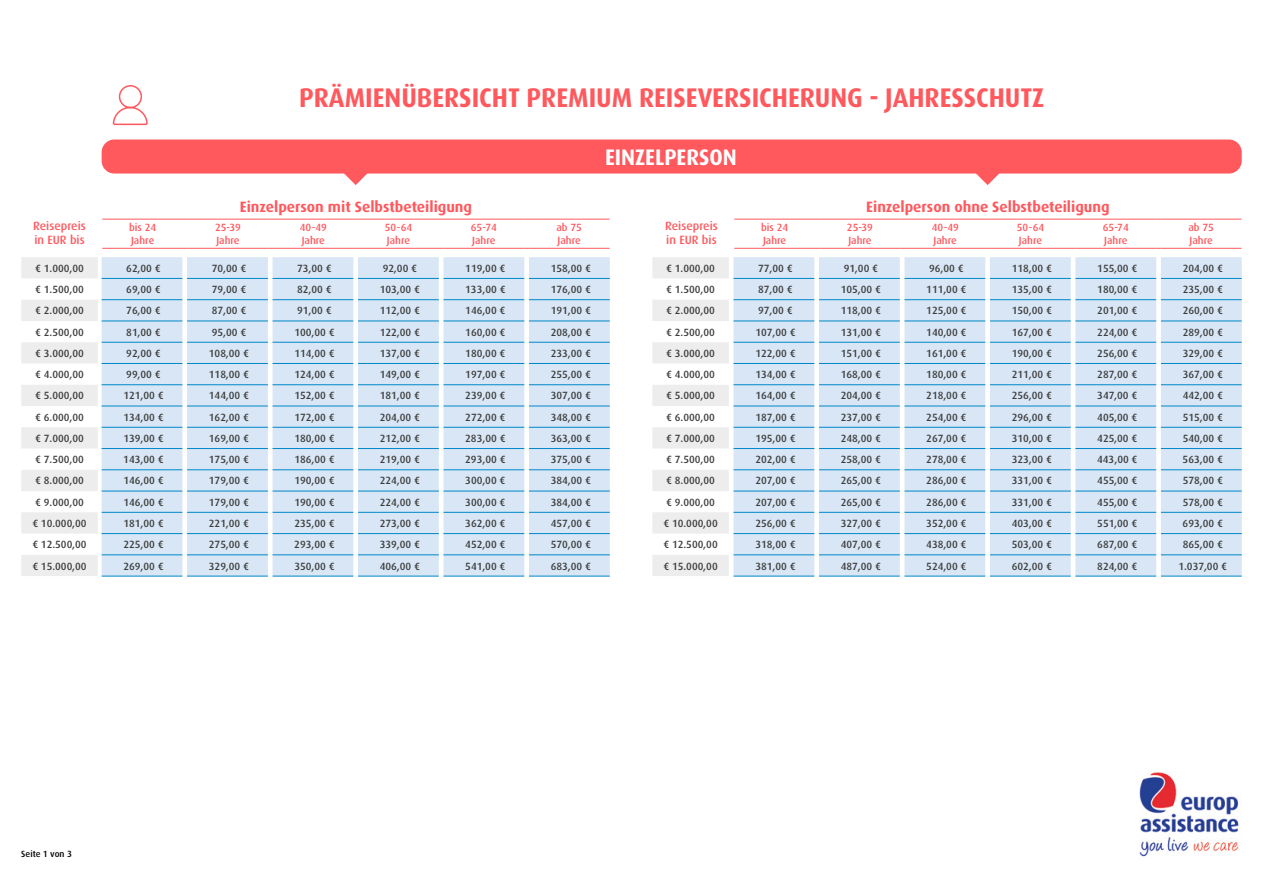
<style>
.page{position:relative;width:1263px;height:893px;background:#fff}
.page>*{position:absolute;margin:0;border:0;box-sizing:border-box;transform-origin:0 0}
.t1{font:700 27px "Dax Pro";color:#ff585d;scale:.95 1}
.t2{font:700 22.5px "Dax Pro";color:#fff;scale:.95 1}
.t3{font:700 15px "Dax Pro";color:#ff585d}
.t4{font:500 12px/14.4px "Dax Pro";color:#ff585d}
.t5{font:500 10.5px/21.3px "Dax Pro";color:#3c3c3b}
.t6{font:500 10.5px/12.6px "Dax Pro";color:#ff585d}
.t7{font:500 9px "Dax Pro";color:#000}
</style>
<div class="page">
<hr style="left:102px;top:576px;width:80px;height:1px;background:#0088c8">
<hr style="left:187px;top:576px;width:81px;height:1px;background:#0088c8">
<hr style="left:273px;top:576px;width:80px;height:1px;background:#0088c8">
<hr style="left:358px;top:576px;width:81px;height:1px;background:#0088c8">
<hr style="left:443px;top:576px;width:81px;height:1px;background:#0088c8">
<svg style="left:21px;top:257px;width:589px;height:319px;background:#d6e6f4"></svg>
<hr style="left:529px;top:278px;width:81px;height:1px;background:#0088c8">
<hr style="left:529px;top:299px;width:81px;height:1px;background:#0088c8">
<hr style="left:529px;top:321px;width:81px;height:1px;background:#0088c8">
<hr style="left:529px;top:342px;width:81px;height:1px;background:#0088c8">
<hr style="left:529px;top:363px;width:81px;height:1px;background:#0088c8">
<hr style="left:529px;top:384px;width:81px;height:1px;background:#0088c8">
<hr style="left:529px;top:406px;width:81px;height:1px;background:#0088c8">
<hr style="left:529px;top:427px;width:81px;height:1px;background:#0088c8">
<hr style="left:529px;top:448px;width:81px;height:1px;background:#0088c8">
<hr style="left:529px;top:470px;width:81px;height:1px;background:#0088c8">
<hr style="left:529px;top:491px;width:81px;height:1px;background:#0088c8">
<hr style="left:529px;top:512px;width:81px;height:1px;background:#0088c8">
<hr style="left:529px;top:533px;width:81px;height:1px;background:#0088c8">
<hr style="left:529px;top:555px;width:81px;height:1px;background:#0088c8">
<hr style="left:529px;top:576px;width:81px;height:1px;background:#0088c8">
<hr style="left:733px;top:576px;width:81px;height:1px;background:#0088c8">
<hr style="left:819px;top:576px;width:81px;height:1px;background:#0088c8">
<hr style="left:904px;top:576px;width:81px;height:1px;background:#0088c8">
<hr style="left:990px;top:576px;width:81px;height:1px;background:#0088c8">
<hr style="left:1075px;top:576px;width:81px;height:1px;background:#0088c8">
<svg style="left:652px;top:257px;width:590px;height:319px;background:#d6e6f4"></svg>
<hr style="left:1161px;top:278px;width:81px;height:1px;background:#0088c8">
<hr style="left:1161px;top:299px;width:81px;height:1px;background:#0088c8">
<hr style="left:1161px;top:321px;width:81px;height:1px;background:#0088c8">
<hr style="left:1161px;top:342px;width:81px;height:1px;background:#0088c8">
<hr style="left:1161px;top:363px;width:81px;height:1px;background:#0088c8">
<hr style="left:1161px;top:384px;width:81px;height:1px;background:#0088c8">
<hr style="left:1161px;top:406px;width:81px;height:1px;background:#0088c8">
<hr style="left:1161px;top:427px;width:81px;height:1px;background:#0088c8">
<hr style="left:1161px;top:448px;width:81px;height:1px;background:#0088c8">
<hr style="left:1161px;top:470px;width:81px;height:1px;background:#0088c8">
<hr style="left:1161px;top:491px;width:81px;height:1px;background:#0088c8">
<hr style="left:1161px;top:512px;width:81px;height:1px;background:#0088c8">
<hr style="left:1161px;top:533px;width:81px;height:1px;background:#0088c8">
<hr style="left:1161px;top:555px;width:81px;height:1px;background:#0088c8">
<hr style="left:1161px;top:576px;width:81px;height:1px;background:#0088c8">
<img style="left:1139px;top:772px;width:100px;height:85px">
<hr style="left:102px;top:219px;width:81px;height:1px;background:#ff585d">
<hr style="left:188px;top:219px;width:80px;height:1px;background:#ff585d">
<hr style="left:273px;top:219px;width:81px;height:1px;background:#ff585d">
<hr style="left:358px;top:219px;width:81px;height:1px;background:#ff585d">
<hr style="left:443px;top:219px;width:81px;height:1px;background:#ff585d">
<hr style="left:529px;top:219px;width:81px;height:1px;background:#ff585d">
<hr style="left:102px;top:248px;width:81px;height:1px;background:#ff585d">
<hr style="left:188px;top:248px;width:80px;height:1px;background:#ff585d">
<hr style="left:273px;top:248px;width:81px;height:1px;background:#ff585d">
<hr style="left:358px;top:248px;width:81px;height:1px;background:#ff585d">
<hr style="left:443px;top:248px;width:81px;height:1px;background:#ff585d">
<hr style="left:529px;top:248px;width:81px;height:1px;background:#ff585d">
<hr style="left:734px;top:219px;width:81px;height:1px;background:#ff585d">
<hr style="left:819px;top:219px;width:81px;height:1px;background:#ff585d">
<hr style="left:905px;top:219px;width:81px;height:1px;background:#ff585d">
<hr style="left:990px;top:219px;width:81px;height:1px;background:#ff585d">
<hr style="left:1075px;top:219px;width:81px;height:1px;background:#ff585d">
<hr style="left:1161px;top:219px;width:80px;height:1px;background:#ff585d">
<hr style="left:734px;top:248px;width:81px;height:1px;background:#ff585d">
<hr style="left:819px;top:248px;width:81px;height:1px;background:#ff585d">
<hr style="left:905px;top:248px;width:81px;height:1px;background:#ff585d">
<hr style="left:990px;top:248px;width:81px;height:1px;background:#ff585d">
<hr style="left:1075px;top:248px;width:81px;height:1px;background:#ff585d">
<hr style="left:1161px;top:248px;width:80px;height:1px;background:#ff585d">
<svg style="left:344px;top:174px;width:23px;height:11px"></svg>
<svg style="left:976px;top:174px;width:23px;height:11px"></svg>
<div style="left:102px;top:140px;width:1140px;height:34px;background:#ff585d;border-radius:13px"></div>
<svg style="left:112px;top:85px;width:35px;height:41px"></svg>
<h1 class="t1" style="left:299px;top:80px;width:786px">PRÄMIENÜBERSICHT PREMIUM REISEVERSICHERUNG - JAHRESSCHUTZ</h1>
<p class="t4" style="left:33px;top:218px;width:54px">Reisepreis in EUR bis</p>
<h3 class="t3" style="left:240px;top:197px;width:234px">Einzelperson mit Selbstbeteiligung</h3>
<h2 class="t2" style="left:605px;top:143px;width:140px">EINZELPERSON</h2>
<p class="t6" style="left:129px;top:221px;width:29px">bis 24<br>Jahre</p>
<p class="t6" style="left:215px;top:221px;width:27px">25-39<br>Jahre</p>
<p class="t6" style="left:300px;top:221px;width:29px">40-49<br>Jahre</p>
<p class="t6" style="left:385px;top:221px;width:29px">50-64<br>Jahre</p>
<p class="t6" style="left:471px;top:221px;width:27px">65-74<br>Jahre</p>
<p class="t6" style="left:556px;top:221px;width:27px">ab 75<br>Jahre</p>
<p class="t4" style="left:665px;top:218px;width:54px">Reisepreis in EUR bis</p>
<h3 class="t3" style="left:866px;top:197px;width:245px">Einzelperson ohne Selbstbeteiligung</h3>
<p class="t6" style="left:761px;top:221px;width:29px">bis 24<br>Jahre</p>
<p class="t6" style="left:847px;top:221px;width:27px">25-39<br>Jahre</p>
<p class="t6" style="left:932px;top:221px;width:29px">40-49<br>Jahre</p>
<p class="t6" style="left:1017px;top:221px;width:29px">50-64<br>Jahre</p>
<p class="t6" style="left:1103px;top:221px;width:27px">65-74<br>Jahre</p>
<p class="t6" style="left:1188px;top:221px;width:27px">ab 75<br>Jahre</p>
<p class="t5" style="left:32px;top:257px;width:56px">€ 1.000,00 € 1.500,00 € 2.000,00 € 2.500,00 € 3.000,00 € 4.000,00 € 5.000,00 € 6.000,00 € 7.000,00 € 7.500,00 € 8.000,00 € 9.000,00 € 10.000,00 € 12.500,00 € 15.000,00</p>
<p class="t5" style="left:123px;top:257px;width:42px">62,00 €<br>69,00 €<br>76,00 €<br>81,00 €<br>92,00 €<br>99,00 €<br>121,00 €<br>134,00 €<br>139,00 €<br>143,00 €<br>146,00 €<br>146,00 €<br>181,00 €<br>225,00 €<br>269,00 €</p>
<p class="t5" style="left:209px;top:257px;width:42px">70,00 €<br>79,00 €<br>87,00 €<br>95,00 €<br>108,00 €<br>118,00 €<br>144,00 €<br>162,00 €<br>169,00 €<br>175,00 €<br>179,00 €<br>179,00 €<br>221,00 €<br>275,00 €<br>329,00 €</p>
<p class="t5" style="left:294px;top:257px;width:42px">73,00 €<br>82,00 €<br>91,00 €<br>100,00 €<br>114,00 €<br>124,00 €<br>152,00 €<br>172,00 €<br>180,00 €<br>186,00 €<br>190,00 €<br>190,00 €<br>235,00 €<br>293,00 €<br>350,00 €</p>
<p class="t5" style="left:380px;top:257px;width:42px">92,00 €<br>103,00 €<br>112,00 €<br>122,00 €<br>137,00 €<br>149,00 €<br>181,00 €<br>204,00 €<br>212,00 €<br>219,00 €<br>224,00 €<br>224,00 €<br>273,00 €<br>339,00 €<br>406,00 €</p>
<p class="t5" style="left:465px;top:257px;width:42px;text-align:justify">119,00 € 133,00 € 146,00 € 160,00 € 180,00 € 197,00 € 239,00 € 272,00 € 283,00 € 293,00 € 300,00 € 300,00 € 362,00 € 452,00 € 541,00 €</p>
<p class="t5" style="left:551px;top:257px;width:42px;text-align:justify">158,00 € 176,00 € 191,00 € 208,00 € 233,00 € 255,00 € 307,00 € 348,00 € 363,00 € 375,00 € 384,00 € 384,00 € 457,00 € 570,00 € 683,00 €</p>
<p class="t5" style="left:663px;top:257px;width:56px">€ 1.000,00 € 1.500,00 € 2.000,00 € 2.500,00 € 3.000,00 € 4.000,00 € 5.000,00 € 6.000,00 € 7.000,00 € 7.500,00 € 8.000,00 € 9.000,00 € 10.000,00 € 12.500,00 € 15.000,00</p>
<p class="t5" style="left:755px;top:257px;width:42px">77,00 €<br>87,00 €<br>97,00 €<br>107,00 €<br>122,00 €<br>134,00 €<br>164,00 €<br>187,00 €<br>195,00 €<br>202,00 €<br>207,00 €<br>207,00 €<br>256,00 €<br>318,00 €<br>381,00 €</p>
<p class="t5" style="left:841px;top:257px;width:42px">91,00 €<br>105,00 €<br>118,00 €<br>131,00 €<br>151,00 €<br>168,00 €<br>204,00 €<br>237,00 €<br>248,00 €<br>258,00 €<br>265,00 €<br>265,00 €<br>327,00 €<br>407,00 €<br>487,00 €</p>
<p class="t5" style="left:926px;top:257px;width:42px">96,00 €<br>111,00 €<br>125,00 €<br>140,00 €<br>161,00 €<br>180,00 €<br>218,00 €<br>254,00 €<br>267,00 €<br>278,00 €<br>286,00 €<br>286,00 €<br>352,00 €<br>438,00 €<br>524,00 €</p>
<p class="t5" style="left:1012px;top:257px;width:42px;text-align:justify">118,00 € 135,00 € 150,00 € 167,00 € 190,00 € 211,00 € 256,00 € 296,00 € 310,00 € 323,00 € 331,00 € 331,00 € 403,00 € 503,00 € 602,00 €</p>
<p class="t5" style="left:1097px;top:257px;width:42px;text-align:justify">155,00 € 180,00 € 201,00 € 224,00 € 256,00 € 287,00 € 347,00 € 405,00 € 425,00 € 443,00 € 455,00 € 455,00 € 551,00 € 687,00 € 824,00 €</p>
<p class="t5" style="left:1178px;top:257px;width:50px;text-align:center">204,00 €<br>235,00 €<br>260,00 €<br>289,00 €<br>329,00 €<br>367,00 €<br>442,00 €<br>515,00 €<br>540,00 €<br>563,00 €<br>578,00 €<br>578,00 €<br>693,00 €<br>865,00 €<br>1.037,00 €</p>
<p class="t7" style="left:21px;top:848px;width:52px">Seite 1 von 3</p>
</div>
